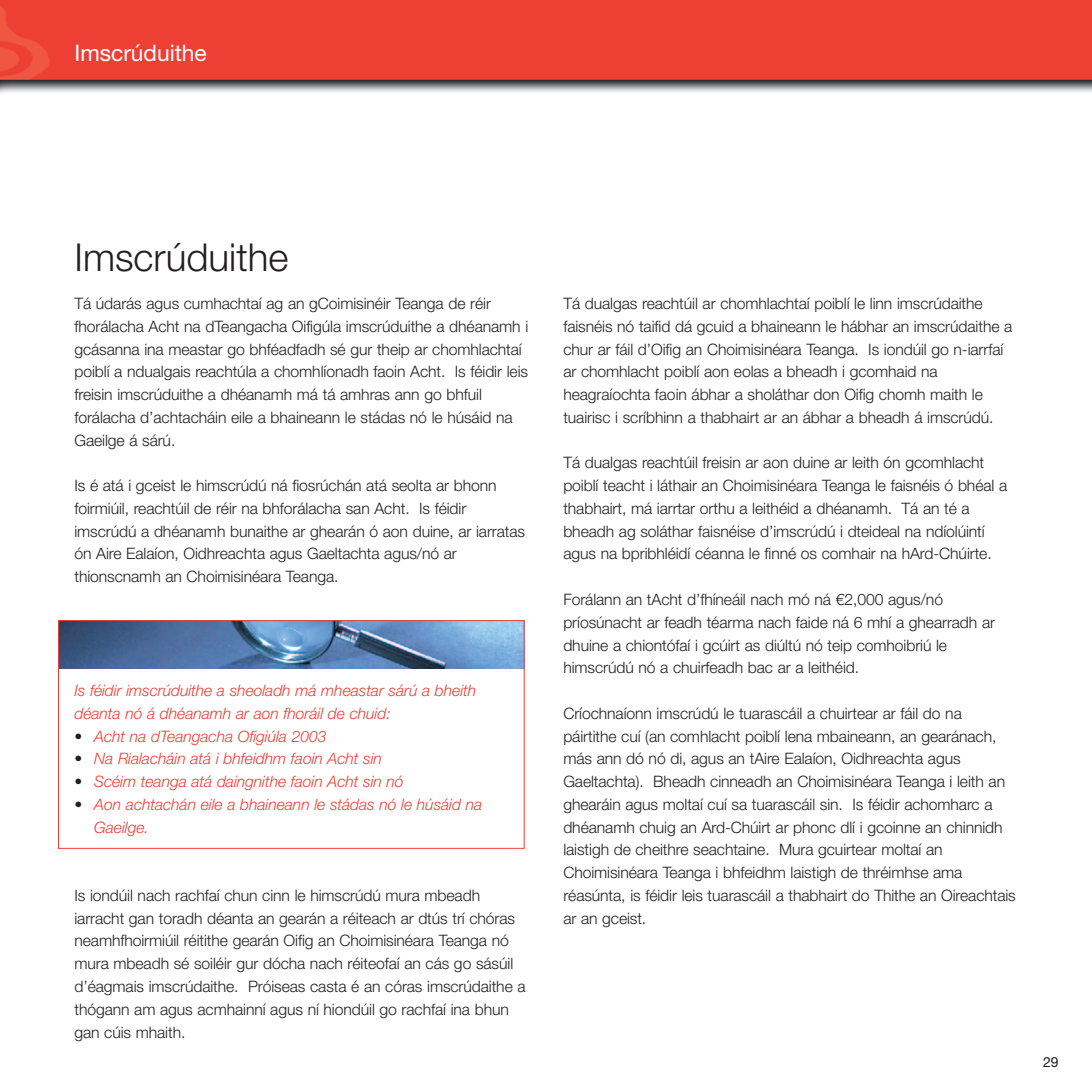
<style>
.page{position:relative;width:1092px;height:1092px;background:#fff}
.page>*{position:absolute;margin:0;border:0;box-sizing:border-box;transform-origin:0 0}
.t1{font:300 38.5px "Helvetica Neue LT";color:#231f20}
.t2{font:22.75px "Helvetica Neue LT";color:#fff}
.t3{font:300 15.75px/22.8px "Helvetica Neue LT";letter-spacing:-.005em;color:#231f20}
.t4{font:italic 300 15.75px/22.8px "Helvetica Neue LT";letter-spacing:-.005em;color:#ee3e35}
.t5{font:14px "Helvetica Neue LT";color:#231f20}
.s1{color:#231f20}
</style>
<div class="page">
<img style="left:0;top:0;width:1091px;height:93px">
<img style="left:60px;top:622px;width:462px;height:47px">
<div style="left:58px;top:620px;width:466px;height:228px;border:1px solid #ee3e35"></div>
<h2 class="t2" style="left:74px;top:45px;width:134px">Imscrúduithe</h2>
<h1 class="t1" style="left:74px;top:243px;width:215px">Imscrúduithe</h1>
<p class="t3" style="left:74px;top:294px;width:455px">Tá údarás agus cumhachtaí ag an gCoimisinéir Teanga de réir fhorálacha Acht na dTeangacha Oifigúla imscrúduithe a dhéanamh i gcásanna ina meastar go bhféadfadh sé gur theip ar chomhlachtaí poiblí a ndualgais reachtúla a chomhlíonadh faoin Acht. Is féidir leis freisin imscrúduithe a dhéanamh má tá amhras ann go bhfuil forálacha d’achtacháin eile a bhaineann le stádas nó le húsáid na Gaeilge á sárú.</p>
<p class="t3" style="left:74px;top:476px;width:452px">Is é atá i gceist le himscrúdú ná fiosrúchán atá seolta ar bhonn foirmiúil, reachtúil de réir na bhforálacha san Acht. Is féidir imscrúdú a dhéanamh bunaithe ar ghearán ó aon duine, ar iarratas ón Aire Ealaíon, Oidhreachta agus Gaeltachta agus/nó ar thionscnamh an Choimisinéara Teanga.</p>
<p class="t4" style="left:74px;top:680px;width:403px">Is féidir imscrúduithe a sheoladh má mheastar sárú a bheith déanta nó á dhéanamh ar aon fhoráil de chuid:</p>
<p class="t4" style="left:74px;top:726px;width:253px"><span class="s1">•</span> Acht na dTeangacha Ofigiúla 2003</p>
<p class="t4" style="left:74px;top:749px;width:309px"><span class="s1">•</span> Na Rialacháin atá i bhfeidhm faoin Acht sin</p>
<p class="t4" style="left:74px;top:771px;width:331px"><span class="s1">•</span> Scéim teanga atá daingnithe faoin Acht sin nó</p>
<p class="t4" style="left:94px;top:794px;width:389px;text-indent:-20px"><span class="s1">•</span> Aon achtachán eile a bhaineann le stádas nó le húsáid na<br>Gaeilge.</p>
<p class="t3" style="left:74px;top:885px;width:452px">Is iondúil nach rachfaí chun cinn le himscrúdú mura mbeadh iarracht gan toradh déanta an gearán a réiteach ar dtús trí chóras neamhfhoirmiúil réitithe gearán Oifig an Choimisinéara Teanga nó mura mbeadh sé soiléir gur dócha nach réiteofaí an cás go sásúil d’éagmais imscrúdaithe. Próiseas casta é an córas imscrúdaithe a thógann am agus acmhainní agus ní hiondúil go rachfaí ina bhun gan cúis mhaith.</p>
<p class="t3" style="left:563px;top:294px;width:450px">Tá dualgas reachtúil ar chomhlachtaí poiblí le linn imscrúdaithe faisnéis nó taifid dá gcuid a bhaineann le hábhar an imscrúdaithe a chur ar fáil d’Oifig an Choimisinéara Teanga. Is iondúil go n-iarrfaí ar chomhlacht poiblí aon eolas a bheadh i gcomhaid na heagraíochta faoin ábhar a sholáthar don Oifig chomh maith le tuairisc i scríbhinn a thabhairt ar an ábhar a bheadh á imscrúdú.</p>
<p class="t3" style="left:563px;top:453px;width:445px">Tá dualgas reachtúil freisin ar aon duine ar leith ón gcomhlacht poiblí teacht i láthair an Choimisinéara Teanga le faisnéis ó bhéal a thabhairt, má iarrtar orthu a leithéid a dhéanamh. Tá an té a bheadh ag soláthar faisnéise d’imscrúdú i dteideal na ndíolúintí agus na bpribhléidí céanna le finné os comhair na hArd-Chúirte.</p>
<p class="t3" style="left:563px;top:589px;width:433px">Forálann an tAcht d’fhíneáil nach mó ná €2,000 agus/nó príosúnacht ar feadh téarma nach faide ná 6 mhí a ghearradh ar dhuine a chiontófaí i gcúirt as diúltú nó teip comhoibriú le himscrúdú nó a chuirfeadh bac ar a leithéid.</p>
<p class="t3" style="left:563px;top:703px;width:454px">Críochnaíonn imscrúdú le tuarascáil a chuirtear ar fáil do na páirtithe cuí (an comhlacht poiblí lena mbaineann, an gearánach, más ann dó nó di, agus an tAire Ealaíon, Oidhreachta agus Gaeltachta). Bheadh cinneadh an Choimisinéara Teanga i leith an ghearáin agus moltaí cuí sa tuarascáil sin. Is féidir achomharc a dhéanamh chuig an Ard-Chúirt ar phonc dlí i gcoinne an chinnidh laistigh de cheithre seachtaine. Mura gcuirtear moltaí an Choimisinéara Teanga i bhfeidhm laistigh de thréimhse ama réasúnta, is féidir leis tuarascáil a thabhairt do Thithe an Oireachtais ar an gceist.</p>
<p class="t5" style="left:1042px;top:1057px;width:17px">29</p>
</div>
